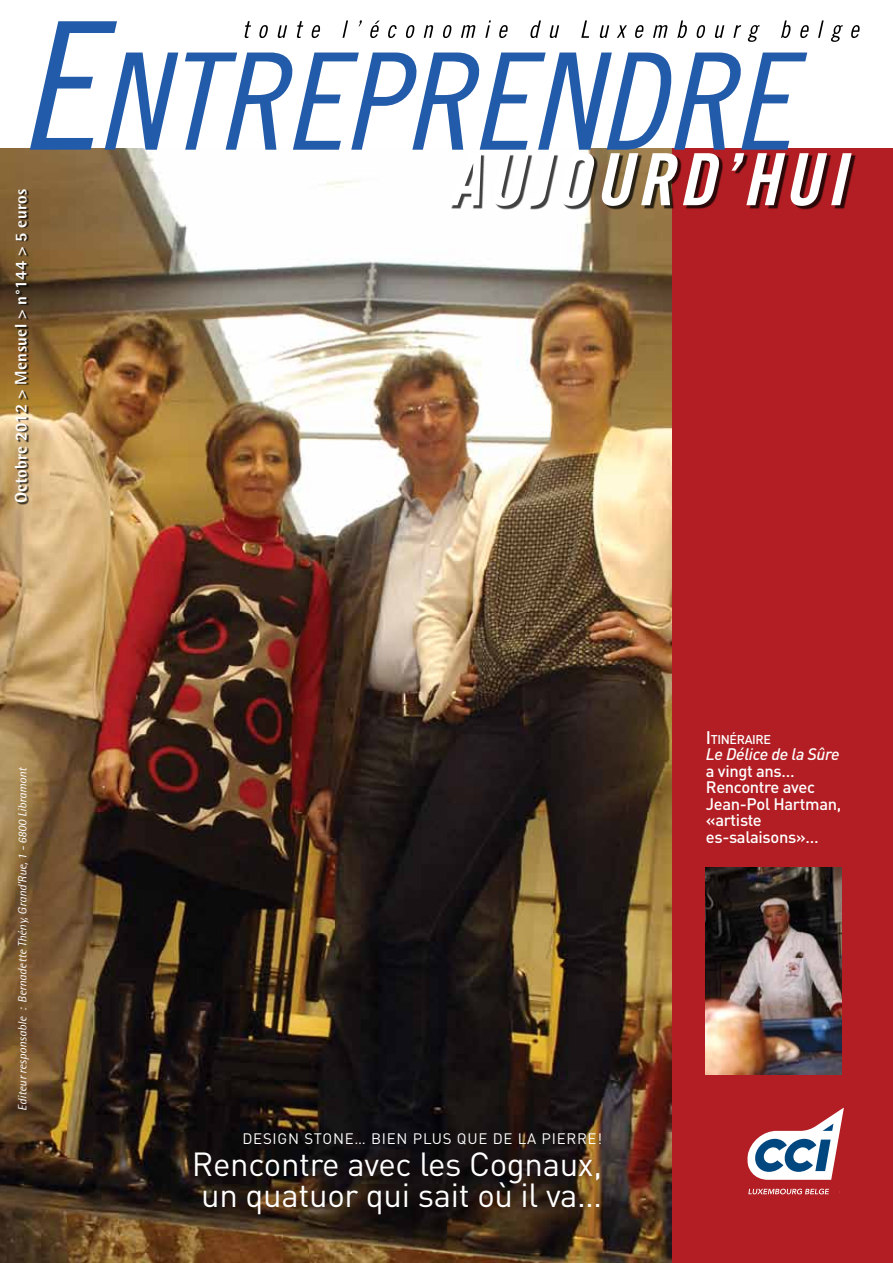
<style>
.page{position:relative;width:893px;height:1263px;background:#fff}
.page>*{position:absolute;margin:0;border:0;box-sizing:border-box;transform-origin:0 0}
.t1{font:33px/31.5px "DIN";letter-spacing:-.01em;color:#fff}
.t2{font:500 16.5px/16.5px "DIN";letter-spacing:-.02em;color:#fff}
.t3{font:800 16.5px "Rotis Semi Sans";letter-spacing:.02em;color:#fff}
.t4{font:italic 500 16.5px "DIN";letter-spacing:-.02em;color:#fff}
.t5{font:15px "DIN";letter-spacing:.05em;color:#fff}
.t6{font:500 12.6px "DIN";letter-spacing:-.03em;color:#fff}
.t7{font:italic 12px "Rotis Semi Sans";letter-spacing:-.005em;color:#fff}
.s1{font-size:18px}
</style>
<div class="page">
<img style="left:0;top:148px;width:672px;height:1115px">
<div style="left:672px;top:149px;width:221px;height:1114px;background:#b21e23"></div>
<div style="left:17px;top:191px;width:13px;height:314px;background:#000;opacity:.75"></div>
<svg style="left:346px;top:20px;width:514px;height:22px"></svg>
<svg style="left:30px;top:21px;width:777px;height:129px"></svg>
<div style="left:451px;top:154px;width:404px;height:56px;background:#000;opacity:.75"></div>
<svg style="left:449px;top:152px;width:403px;height:54px"></svg>
<svg style="left:747px;top:1107px;width:97px;height:87px"></svg>
<img style="left:706px;top:867px;width:136px;height:207px">
<p class="t3" style="left:11px;top:503px;width:316px;rotate:-90deg">Octobre 2012 &gt; Mensuel &gt; n°144 &gt; 5 euros</p>
<p class="t7" style="left:15px;top:1110px;width:345px;rotate:-90deg">Editeur responsable : Bernadette Thény, Grand’Rue, 1 - 6800 Libramont</p>
<p class="t6" style="left:706px;top:731px;width:67px"><span class="s1">I</span>TI NÉRAI RE</p>
<p class="t4" style="left:706px;top:744px;width:135px">Le Délice de la Sûre</p>
<p class="t2" style="left:706px;top:762px;width:137px">a vingt ans…<br>Rencontre avec<br>Jean-Pol Hartman, «artiste es-salaisons»…</p>
<p class="t5" style="left:242px;top:1129px;width:361px">Design Stone… bien plus que de la pierre!</p>
<h1 class="t1" style="left:192px;top:1147px;width:412px">Rencontre avec les Cognaux, un quatuor qui sait où il va…</h1>
</div>
